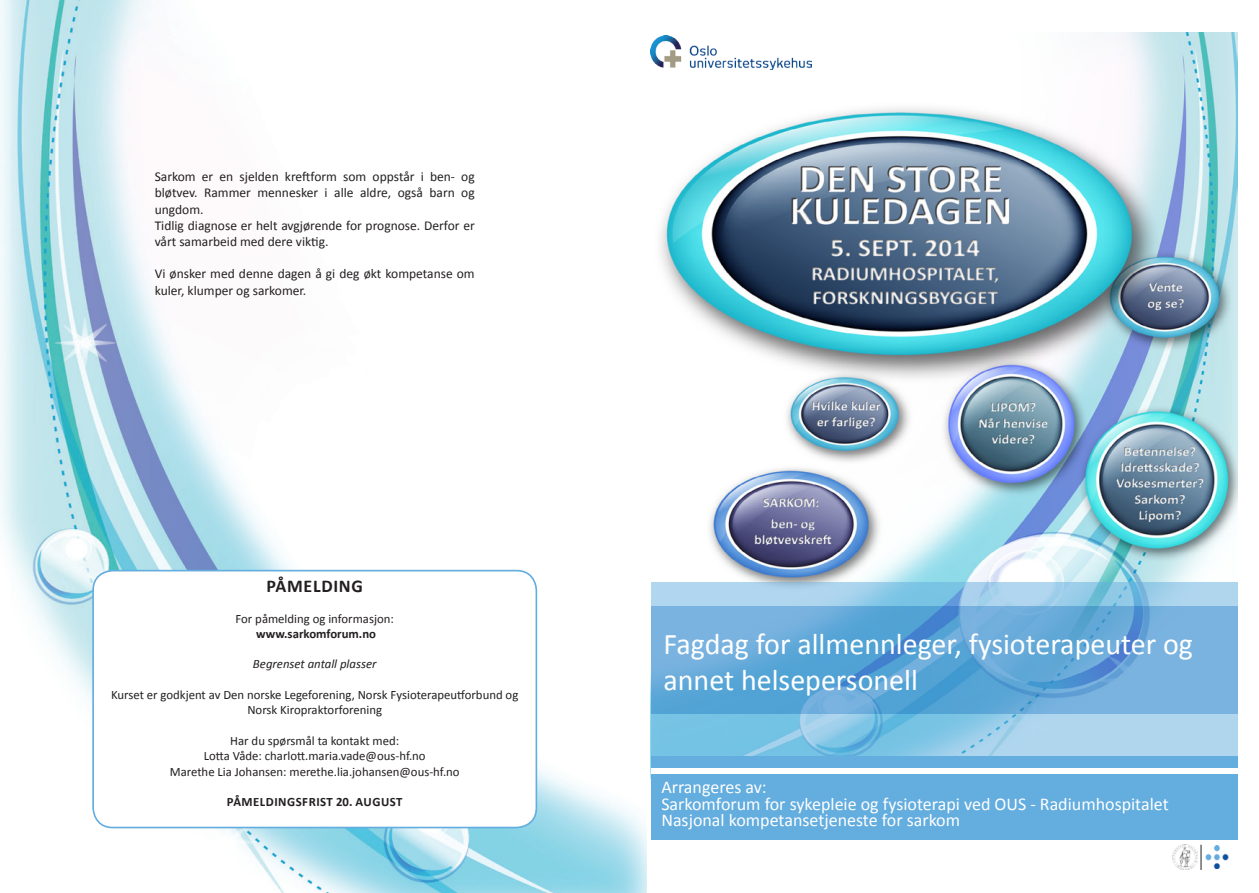
<style>
.page{position:relative;width:1259px;height:893px;background:#fff}
.page>*{position:absolute;margin:0;border:0;box-sizing:border-box;transform-origin:0 0}
.t1{font:30px/36px "Calibri";color:#fff}
.t2{font:18px/16.5px "Calibri";color:#fff}
.t3{font:700 18px "Calibri";letter-spacing:.04em;color:#231f20}
.t4{font:13.5px/16.2px "Calibri";color:#231f20}
.t5{font:12.75px/15.3px "Calibri";color:#231f20;text-align:center}
.t6{font:700 12.75px "Calibri";letter-spacing:.03em;color:#231f20}
.t7{font:italic 12.75px "Calibri";color:#231f20}
.t8{font:700 12.75px "Calibri";color:#231f20}
</style>
<div class="page">
<img style="left:0;top:0;width:646px;height:893px">
<div style="left:93px;top:571px;width:443px;height:256px;background:#fff;border-radius:20px"></div>
<div style="left:92px;top:570px;width:445px;height:258px;border:2px solid #64addf;border-radius:20px"></div>
<img style="left:660px;top:33px;width:577px;height:549px">
<img style="left:651px;top:36px;width:160px;height:33px">
<svg style="left:651px;top:582px;width:586px;height:174px;background:#96cce9"></svg>
<div style="left:651px;top:756px;width:586px;height:84px;background:#64addf"></div>
<svg style="left:651px;top:606px;width:586px;height:108px;background:#65a8d9"></svg>
<div style="left:651px;top:768px;width:586px;height:5px;background:#fff"></div>
<img style="left:1205px;top:845px;width:24px;height:24px">
<img style="left:1172px;top:845px;width:25px;height:25px">
<svg style="left:1200px;top:845px;width:1px;height:25px"></svg>
<p class="t4" style="left:155px;top:168px;width:321px;text-align:justify">Sarkom er en sjelden kreftform som oppstår i ben- og bløtvev. Rammer mennesker i alle aldre, også barn og ungdom.</p>
<p class="t4" style="left:155px;top:217px;width:321px">Tidlig diagnose er helt avgjørende for prognose. Derfor er vårt samarbeid med dere viktig.</p>
<p class="t4" style="left:155px;top:265px;width:321px">Vi ønsker med denne dagen å gi deg økt kompetanse om kuler, klumper og sarkomer.</p>
<p class="t3" style="left:266px;top:575px;width:98px">PÅMELDING</p>
<p class="t5" style="left:235px;top:610px;width:160px">For påmelding og informasjon:</p>
<p class="t8" style="left:256px;top:626px;width:121px">www.sarkomforum.no</p>
<p class="t7" style="left:253px;top:656px;width:125px">Begrenset antall plasser</p>
<p class="t5" style="left:111px;top:686px;width:409px">Kurset er godkjent av Den norske Legeforening, Norsk Fysioterapeutforbund og<br>Norsk Kiropraktorforening</p>
<p class="t5" style="left:230px;top:732px;width:170px">Har du spørsmål ta kontakt med:</p>
<p class="t5" style="left:204px;top:748px;width:223px">Lotta Våde: charlott.maria.vade@ous-hf.no</p>
<p class="t5" style="left:170px;top:763px;width:291px">Marethe Lia Johansen: merethe.lia.johansen@ous-hf.no</p>
<p class="t6" style="left:227px;top:794px;width:177px">PÅMELDINGSFRIST 20. AUGUST</p>
<p class="t1" style="left:663px;top:625px;width:531px">Fagdag for allmennleger, fysioterapeuter og annet helsepersonell</p>
<p class="t2" style="left:661px;top:778px;width:107px">Arrangeres av:</p>
<p class="t2" style="left:661px;top:794px;width:509px">Sarkomforum for sykepleie og fysioterapi ved OUS - Radiumhospitalet<br>Nasjonal kompetansetjeneste for sarkom</p>
</div>
